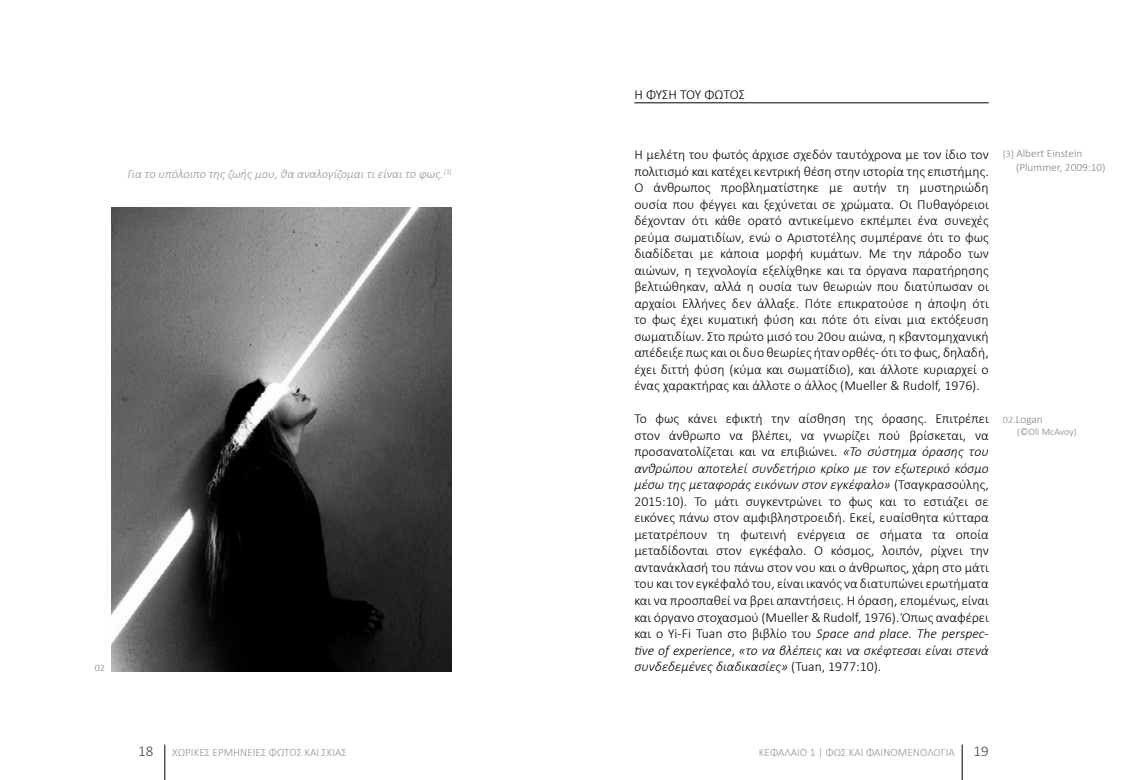
<style>
.page{position:relative;width:1127px;height:780px;background:#fff}
.page>*{position:absolute;margin:0;border:0;box-sizing:border-box;transform-origin:0 0}
.t1{font:300 15px "Calibri";color:#414042}
.t2{font:300 13.75px/16.5px "Calibri";color:#000;text-align:justify}
.t3{font:italic 300 12.5px "Calibri";color:#939598}
.t4{font:300 11.25px "Calibri";color:#939598}
.t5{font:300 11.25px/13.5px "Calibri";color:#808285}
.t6{font:300 10px "Calibri";color:#808285}
.s1{font-style:italic}
.s2{font-size:10px}
</style>
<div class="page">
<hr style="left:164px;top:744px;width:1px;height:36px;background:#000">
<hr style="left:962px;top:744px;width:1px;height:36px;background:#000">
<hr style="left:634px;top:102px;width:355px;height:1px;background:#000">
<img style="left:112px;top:207px;width:340px;height:464px">
<p class="t3" style="left:127px;top:166px;width:326px">Για το υπόλοιπο της ζωής μου, θα αναλογίζομαι τι είναι το φως.<sup>[3]</sup></p>
<p class="t6" style="left:95px;top:661px;width:12px">02</p>
<p class="t2" style="left:634px;top:86px;width:112px">Η ΦΥΣΗ ΤΟΥ ΦΩΤΟΣ</p>
<p class="t2" style="left:634px;top:146px;width:356px">Η μελέτη του φωτός άρχισε σχεδόν ταυτόχρονα με τον ίδιο τον πολιτισμό και κατέχει κεντρική θέση στην ιστορία της επιστήμης.<br>Ο άνθρωπος προβληματίστηκε με αυτήν τη μυστηριώδη ουσία που φέγγει και ξεχύνεται σε χρώματα. Οι Πυθαγόρειοι δέχονταν ότι κάθε ορατό αντικείμενο εκπέμπει ένα συνεχές ρεύμα σωματιδίων, ενώ ο Αριστοτέλης συμπέρανε ότι το φως διαδίδεται με κάποια μορφή κυμάτων. Με την πάροδο των αιώνων, η τεχνολογία εξελίχθηκε και τα όργανα παρατήρησης βελτιώθηκαν, αλλά η ουσία των θεωριών που διατύπωσαν οι αρχαίοι Ελλήνες δεν άλλαξε. Πότε επικρατούσε η άποψη ότι το φως έχει κυματική φύση και πότε ότι είναι μια εκτόξευση σωματιδίων. Στο πρώτο μισό του 20ου αιώνα, η κβαντομηχανική απέδειξε πως και οι δυο θεωρίες ήταν ορθές - ότι το φως, δηλαδή, έχει διττή φύση (κύμα και σωματίδιο), και άλλοτε κυριαρχεί ο ένας χαρακτήρας και άλλοτε ο άλλος (Mueller &amp; Rudolf, 1976).</p>
<p class="t2" style="left:634px;top:410px;width:356px">Το φως κάνει εφικτή την αίσθηση της όρασης. Επιτρέπει στον άνθρωπο να βλέπει, να γνωρίζει πού βρίσκεται, να προσανατολίζεται και να επιβιώνει. <span class="s1">«Το σύστημα όρασης του ανθρώπου αποτελεί συνδετήριο κρίκο με τον εξωτερικό κόσμο μέσω της μεταφοράς εικόνων στον εγκέφαλο»</span> (Τσαγκρασούλης, 2015:10). Το μάτι συγκεντρώνει το φως και το εστιάζει σε εικόνες πάνω στον αμφιβληστροειδή. Εκεί, ευαίσθητα κύτταρα μετατρέπουν τη φωτεινή ενέργεια σε σήματα τα οποία μεταδίδονται στον εγκέφαλο. Ο κόσμος, λοιπόν, ρίχνει την αντανάκλασή του πάνω στον νου και ο άνθρωπος, χάρη στο μάτι του και τον εγκέφαλό του, είναι ικανός να διατυπώνει ερωτήματα και να προσπαθεί να βρει απαντήσεις. Η όραση, επομένως, είναι και όργανο στοχασμού (Mueller &amp; Rudolf, 1976). Όπως αναφέρει και ο Yi-Fi Tuan στο βιβλίο του <span class="s1">Space and place. The perspec&shy;tive of experience</span>, <span class="s1">«το να βλέπεις και να σκέφτεσαι είναι στενά συνδεδεμένες διαδικασίες»</span> (Tuan, 1977:10).</p>
<p class="t5" style="left:1016px;top:147px;width:91px;text-indent:-13px"><span class="s2">[3]</span> Albert Einstein (Plummer, 2009:10)</p>
<p class="t5" style="left:1003px;top:412px;width:41px"><span class="s2">02</span>.Logan</p>
<p class="t6" style="left:1017px;top:425px;width:61px">(©Oli McAvoy)</p>
<p class="t1" style="left:138px;top:741px;width:17px">18</p>
<p class="t4" style="left:172px;top:744px;width:176px">ΧΩΡΙΚΕΣ ΕΡΜΗΝΕΙΕΣ ΦΩΤΟΣ ΚΑΙ ΣΚΙΑΣ</p>
<p class="t4" style="left:759px;top:744px;width:197px">ΚΕΦΑΛΑΙΟ 1 | ΦΩΣ ΚΑΙ ΦΑΙΝΟΜΕΝΟΛΟΓΙΑ</p>
<p class="t1" style="left:973px;top:741px;width:17px">19</p>
</div>
